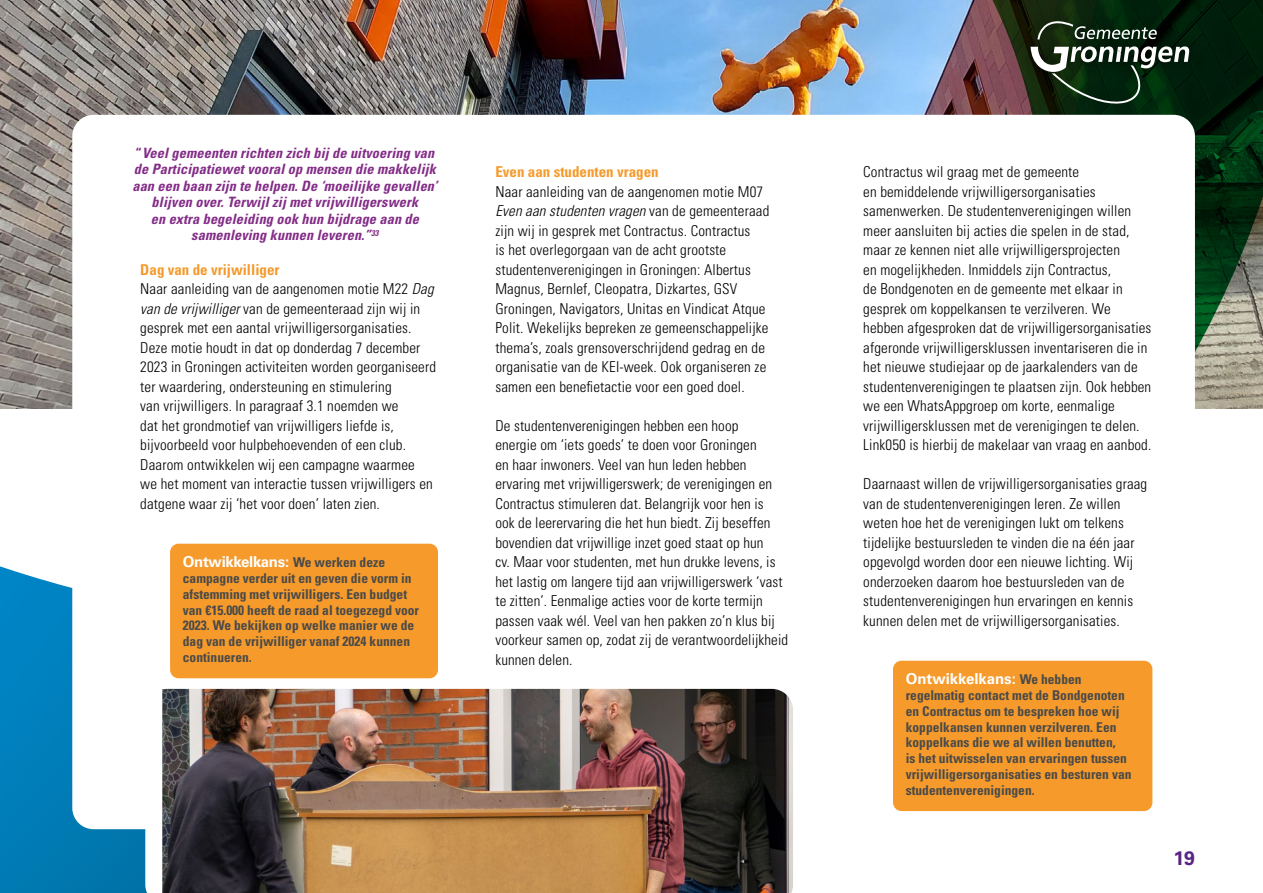
<style>
.page{position:relative;width:1263px;height:893px;background:#fff}
.page>*{position:absolute;margin:0;border:0;box-sizing:border-box;transform-origin:0 0}
.t1{font:700 19.5px "Univers LT Std";color:#582583}
.t2{font:300 condensed 15px/19.5px "Univers LT Std";letter-spacing:.01em;color:#000}
.t3{font:700 15px "Univers LT Std";letter-spacing:-.02em;color:#fff}
.t4{font:700 15px "Univers LT Std";color:#fff}
.t5{font:700 condensed 15px "Univers LT Std";color:#f59a2b}
.t6{font:italic 700 condensed 14.25px/16.5px "Univers LT Std";letter-spacing:.01em;color:#832c87;text-align:center}
.t7{font:700 condensed 13.5px/15.8px "Univers LT Std";color:#4a4a49}
.s1{font-style:normal}
.s2{font-weight:700;color:#f59a2b}
.s3{font-style:italic}
.s4{font-stretch:condensed;font-size:13.5px;color:#4a4a49}
</style>
<div class="page">
<svg style="left:0;top:740px;width:145px;height:153px;background:#007ab3"></svg>
<img style="left:0;top:0;width:1263px;height:740px">
<div style="left:1017px;top:8px;width:186px;height:109px;background:#000;opacity:.75"></div>
<svg style="left:1030px;top:21px;width:159px;height:83px;background:#2e4531"></svg>
<div style="left:72px;top:115px;width:1123px;height:714px;background:#fff;border-radius:21px"></div>
<div style="left:893px;top:661px;width:259px;height:150px;background:#f59a2b;border-radius:9px"></div>
<div style="left:170px;top:544px;width:268px;height:134px;background:#f59a2b;border-radius:9px"></div>
<img style="left:162px;top:689px;width:631px;height:204px">
<p class="t6" style="left:132px;top:145px;width:306px"><span class="s1">“</span>Veel gemeenten richten zich bij de uitvoering van de Participatiewet vooral op mensen die makkelijk aan een baan zijn te helpen. De ‘moeilijke gevallen’ blijven over. Terwijl zij met vrijwilligerswerk<br>en extra begeleiding ook hun bijdrage aan de samenleving kunnen leveren.”<sup>33</sup></p>
<p class="t2" style="left:140px;top:260px;width:297px"><span class="s2">Dag van de vrijwilliger<br></span>Naar aanleiding van de aangenomen motie M22 <span class="s3">Dag van de vrijwilliger</span> van de gemeenteraad zijn wij in gesprek met een aantal vrijwilligersorganisaties.<br>Deze motie houdt in dat op donderdag 7 december 2023 in Groningen activiteiten worden georganiseerd ter waardering, ondersteuning en stimulering<br>van vrijwilligers. In paragraaf 3.1 noemden we<br>dat het grondmotief van vrijwilligers liefde is, bijvoorbeeld voor hulpbehoevenden of een club.<br>Daarom ontwikkelen wij een campagne waarmee<br>we het moment van interactie tussen vrijwilligers en datgene waar zij ‘het voor doen’ laten zien.</p>
<p class="t3" style="left:183px;top:553px;width:204px">Ontwikkelkans: <span class="s4">We werken deze</span></p>
<p class="t7" style="left:183px;top:570px;width:238px">campagne verder uit en geven die vorm in afstemming met vrijwilligers. Een budget van €15.000 heeft de raad al toegezegd voor 2023. We bekijken op welke manier we de dag van de vrijwilliger vanaf 2024 kunnen continueren.</p>
<p class="t5" style="left:495px;top:163px;width:165px">Even aan studenten vragen</p>
<p class="t2" style="left:495px;top:182px;width:275px">Naar aanleiding van de aangenomen motie M07<br><span class="s3">Even aan studenten vragen</span> van de gemeenteraad zijn wij in gesprek met Contractus. Contractus<br>is het overlegorgaan van de acht grootste studentenverenigingen in Groningen: Albertus Magnus, Bernlef, Cleopatra, Dizkartes, GSV Groningen, Navigators, Unitas en Vindicat Atque Polit. Wekelijks bepreken ze gemeenschappelijke thema’s, zoals grensoverschrijdend gedrag en de organisatie van de KEI-week. Ook organiseren ze samen een benefietactie voor een goed doel.</p>
<p class="t2" style="left:495px;top:416px;width:294px">De studentenverenigingen hebben een hoop<br>energie om ‘iets goeds’ te doen voor Groningen<br>en haar inwoners. Veel van hun leden hebben ervaring met vrijwilligerswerk; de verenigingen en Contractus stimuleren dat. Belangrijk voor hen is<br>ook de leerervaring die het hun biedt. Zij beseffen bovendien dat vrijwillige inzet goed staat op hun<br>cv. Maar voor studenten, met hun drukke levens, is het lastig om langere tijd aan vrijwilligerswerk ‘vast te zitten’. Eenmalige acties voor de korte termijn passen vaak wél. Veel van hen pakken zo’n klus bij voorkeur samen op, zodat zij de verantwoordelijkheid kunnen delen.</p>
<p class="t2" style="left:863px;top:162px;width:290px">Contractus wil graag met de gemeente<br>en bemiddelende vrijwilligersorganisaties samenwerken. De studentenverenigingen willen meer aansluiten bij acties die spelen in de stad, maar ze kennen niet alle vrijwilligersprojecten<br>en mogelijkheden. Inmiddels zijn Contractus,<br>de Bondgenoten en de gemeente met elkaar in gesprek om koppelkansen te verzilveren. We hebben afgesproken dat de vrijwilligersorganisaties afgeronde vrijwilligersklussen inventariseren die in het nieuwe studiejaar op de jaarkalenders van de studentenverenigingen te plaatsen zijn. Ook hebben we een WhatsAppgroep om korte, eenmalige vrijwilligersklussen met de verenigingen te delen.<br>Link050 is hierbij de makelaar van vraag en aanbod.</p>
<p class="t2" style="left:863px;top:474px;width:286px">Daarnaast willen de vrijwilligersorganisaties graag van de studentenverenigingen leren. Ze willen weten hoe het de verenigingen lukt om telkens tijdelijke bestuursleden te vinden die na één jaar opgevolgd worden door een nieuwe lichting. Wij onderzoeken daarom hoe bestuursleden van de studentenverenigingen hun ervaringen en kennis kunnen delen met de vrijwilligersorganisaties.</p>
<p class="t4" style="left:906px;top:670px;width:177px">Ontwikkelkans: <span class="s4">We hebben</span></p>
<p class="t7" style="left:906px;top:687px;width:227px">regelmatig contact met de Bondgenoten en Contractus om te bespreken hoe wij koppelkansen kunnen verzilveren. Een koppelkans die we al willen benutten,<br>is het uitwisselen van ervaringen tussen vrijwilligersorganisaties en besturen van studentenverenigingen.</p>
<h1 class="t1" style="left:1174px;top:846px;width:23px">19</h1>
</div>
